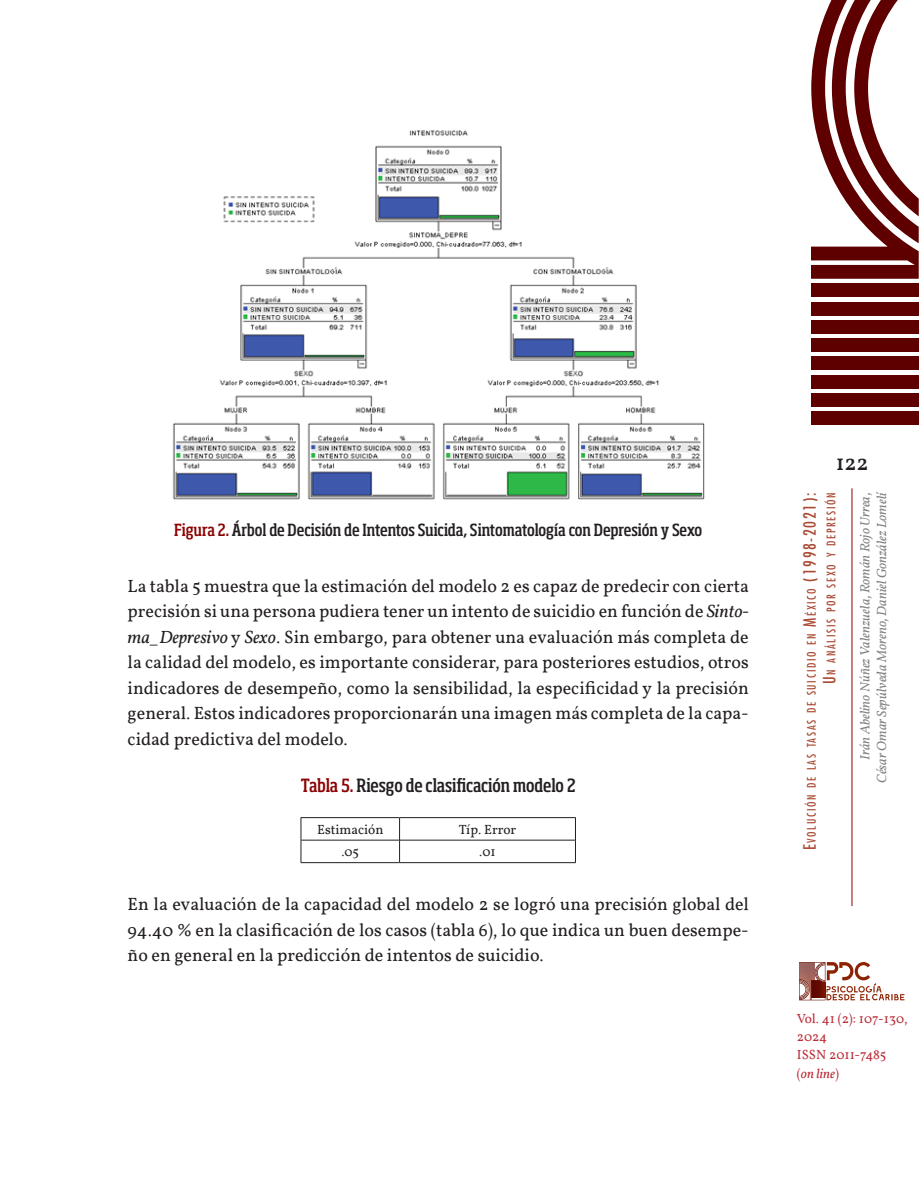
<style>
.page{position:relative;width:919px;height:1189px;background:#fff}
.page>*{position:absolute;margin:0;border:0;box-sizing:border-box;transform-origin:0 0}
.t1{font:500 22.5px "Vollkorn";color:#231f20}
.PARRAFO{font:18px/25.5px "Vollkorn";color:#231f20;text-align:justify}
.Titulo_tabla{font:500 condensed 18px "Soho Std";letter-spacing:-.005em;color:#231f20}
.Título_Gráfico{font:500 condensed 16.5px "Soho Std";color:#231f20}
.t2{font:italic 13.5px/16.5px "Vollkorn";color:#808285;text-align:right}
.t3{font:13.5px/18px "Vollkorn";color:#bb2d38}
.parrafo_cuadro{font:13.5px "Vollkorn";color:#231f20}
.t4{font:condensed 11.55px/19.5px "Futura Std";letter-spacing:.145em;color:#ab4c36;text-align:right}
.s1{color:#8b0202}
.s2{font-style:italic}
.s3{font-size:16.5px}
</style>
<div class="page">
<div style="left:811px;top:283px;width:107px;height:14px;background:#5e0000"></div>
<div style="left:811px;top:301px;width:107px;height:14px;background:#5e0000"></div>
<div style="left:811px;top:320px;width:107px;height:14px;background:#5e0000"></div>
<div style="left:811px;top:338px;width:107px;height:14px;background:#5e0000"></div>
<div style="left:811px;top:356px;width:107px;height:14px;background:#5e0000"></div>
<div style="left:811px;top:375px;width:107px;height:14px;background:#5e0000"></div>
<div style="left:811px;top:393px;width:107px;height:14px;background:#5e0000"></div>
<div style="left:811px;top:411px;width:107px;height:14px;background:#5e0000"></div>
<svg style="left:811px;top:0;width:107px;height:279px"></svg>
<hr style="left:851px;top:488px;width:1px;height:418px;background:#8b0202">
<svg style="left:799px;top:962px;width:105px;height:38px"></svg>
<img style="left:172px;top:130px;width:533px;height:370px">
<hr style="left:300px;top:817px;width:99px;height:1px;background:#231f20">
<hr style="left:399px;top:817px;width:177px;height:1px;background:#231f20">
<svg style="left:300px;top:818px;width:1px;height:44px"></svg>
<svg style="left:575px;top:818px;width:1px;height:44px"></svg>
<hr style="left:300px;top:862px;width:99px;height:1px;background:#231f20">
<hr style="left:399px;top:862px;width:177px;height:1px;background:#231f20">
<hr style="left:301px;top:839px;width:98px;height:1px;background:#231f20">
<hr style="left:399px;top:839px;width:176px;height:1px;background:#231f20">
<svg style="left:399px;top:818px;width:1px;height:44px"></svg>
<p class="Título_Gráfico" style="left:174px;top:520px;width:529px"><span class="s1">Figura 2.</span> Árbol de Decisión de Intentos Suicida, Sintomatología con Depresión y Sexo</p>
<p class="PARRAFO" style="left:128px;top:573px;width:622px">La tabla 5 muestra que la estimación del modelo 2 es capaz de predecir con cierta precisión si una persona pudiera tener un intento de suicidio en función de <span class="s2">Sinto&shy;ma_Depresivo</span> y <span class="s2">Sexo</span>. Sin embargo, para obtener una evaluación más completa de la calidad del modelo, es importante considerar, para posteriores estudios, otros indicadores de desempeño, como la sensibilidad, la especificidad y la precisión general. Estos indicadores proporcionarán una imagen más completa de la capa&shy;cidad predictiva del modelo.</p>
<p class="Titulo_tabla" style="left:301px;top:774px;width:276px"><span class="s1">Tabla 5.</span> Riesgo de clasificación modelo 2</p>
<p class="parrafo_cuadro" style="left:317px;top:821px;width:68px">Estimación</p>
<p class="parrafo_cuadro" style="left:459px;top:821px;width:59px">Típ. Error</p>
<p class="parrafo_cuadro" style="left:341px;top:843px;width:19px">.05</p>
<p class="parrafo_cuadro" style="left:479px;top:843px;width:18px">.01</p>
<p class="PARRAFO" style="left:128px;top:891px;width:622px">En la evaluación de la capacidad del modelo 2 se logró una precisión global del 94.40 % en la clasificación de los casos (tabla 6), lo que indica un buen desempe&shy;ño en general en la predicción de intentos de suicidio.</p>
<p class="t1" style="left:835px;top:445px;width:34px">122</p>
<p class="t4" style="left:801px;top:850px;width:359px;rotate:-90deg"><span class="s3">E</span>volución de las tasas de suicidio en <span class="s3">M</span>éxico <span class="s3">(1998-2021):<br>U</span> n análisis por sexo y depresión</p>
<p class="t2" style="left:856px;top:782px;width:293px;rotate:-90deg">Irán Abelino Núñez Valenzuela, Román Rojo Urrea,<br>César Omar Sepúlveda Moreno, Daniel González Lomelí</p>
<p class="t3" style="left:796px;top:1010px;width:112px">Vol. 41 (2): 107-130,<br>2024<br>ISSN 2011-7485<br>(<span class="s2">on line</span>)</p>
</div>
